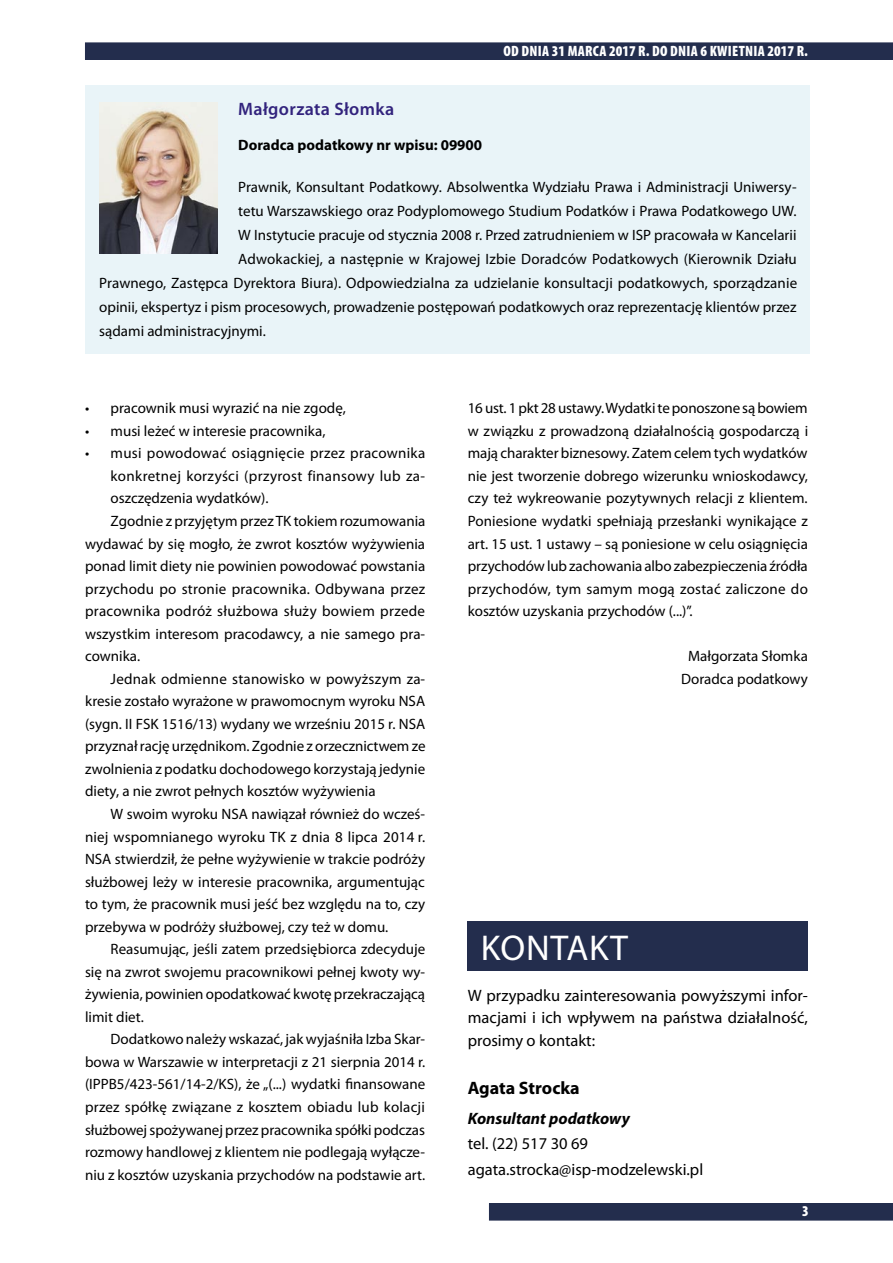
<style>
.page{position:relative;width:893px;height:1263px;background:#fff}
.page>*{position:absolute;margin:0;border:0;box-sizing:border-box;transform-origin:0 0}
.t1{font:36px "Myriad Pro";color:#fff}
.t2{font:600 18px "Myriad Pro";letter-spacing:.02em;color:#32237d}
.t3{font:700 18px "Myriad Pro";color:#000}
.t4{font:16.5px/22.5px "Myriad Pro";color:#000;text-align:justify}
.t5{font:italic 700 16.5px "Myriad Pro";color:#000}
.t6{font:15px/22.5px "Myriad Pro";color:#000;text-align:justify}
.t7{font:15px "Myriad Pro";letter-spacing:.02em;color:#000}
.t8{font:900 condensed 15px "Myriad Pro";letter-spacing:.02em;color:#fff}
.t9{font:700 15px "Myriad Pro";color:#000}
</style>
<div class="page">
<div style="left:85px;top:43px;width:808px;height:16px;background:#232d4d"></div>
<div style="left:85px;top:43px;width:808px;height:17px;border:1px solid #232d4d"></div>
<div style="left:489px;top:1204px;width:404px;height:16px;background:#232d4d"></div>
<div style="left:489px;top:1203px;width:404px;height:17px;border:1px solid #232d4d"></div>
<div style="left:85px;top:85px;width:724px;height:269px;background:#e9f4f8"></div>
<img style="left:100px;top:103px;width:117px;height:151px">
<div style="left:468px;top:921px;width:340px;height:50px;background:#232d4d"></div>
<p class="t8" style="left:503px;top:41px;width:306px">OD DNIA 31 MARCA 2017 R. DO DNIA 6 KWIETNIA 2017 R.</p>
<p class="t2" style="left:238px;top:97px;width:158px">Małgorzata Słomka</p>
<p class="t9" style="left:238px;top:135px;width:246px">Doradca podatkowy nr wpisu: 09900</p>
<p class="t6" style="left:238px;top:175px;width:560px">Prawnik, Konsultant Podatkowy. Absolwentka Wydziału Prawa i Administracji Uniwersy-</p>
<p class="t6" style="left:238px;top:199px;width:560px">tetu Warszawskiego oraz Podyplomowego Studium Podatków i Prawa Podatkowego UW.</p>
<p class="t6" style="left:238px;top:223px;width:560px">W Instytucie pracuje od stycznia 2008 r. Przed zatrudnieniem w ISP pracowała w Kancelarii</p>
<p class="t6" style="left:238px;top:247px;width:560px">Adwokackiej, a następnie w Krajowej Izbie Doradców Podatkowych (Kierownik Działu</p>
<p class="t6" style="left:99px;top:271px;width:699px">Prawnego, Zastępca Dyrektora Biura). Odpowiedzialna za udzielanie konsultacji podatkowych, sporządzanie</p>
<p class="t6" style="left:99px;top:295px;width:699px">opinii, ekspertyz i pism procesowych, prowadzenie postępowań podatkowych oraz reprezentację klientów przez</p>
<p class="t6" style="left:99px;top:319px;width:168px">sądami administracyjnymi.</p>
<p class="t6" style="left:85px;top:397px;width:262px">• pracownik musi wyrazić na nie zgodę,</p>
<p class="t6" style="left:85px;top:419px;width:242px">• musi leżeć w interesie pracownika,</p>
<p class="t7" style="left:85px;top:444px;width:342px">• musi powodować osiągnięcie przez pracownika</p>
<p class="t7" style="left:111px;top:467px;width:316px">konkretnej korzyści (przyrost finansowy lub za-</p>
<p class="t6" style="left:111px;top:487px;width:159px">oszczędzenia wydatków).</p>
<p class="t6" style="left:111px;top:509px;width:316px">Zgodnie z przyjętym przez TK tokiem rozumowania</p>
<p class="t6" style="left:85px;top:532px;width:342px">wydawać by się mogło, że zwrot kosztów wyżywienia</p>
<p class="t6" style="left:85px;top:555px;width:342px">ponad limit diety nie powinien powodować powstania</p>
<p class="t6" style="left:85px;top:577px;width:342px">przychodu po stronie pracownika. Odbywana przez</p>
<p class="t7" style="left:85px;top:602px;width:342px">pracownika podróż służbowa służy bowiem przede</p>
<p class="t6" style="left:85px;top:622px;width:342px">wszystkim interesom pracodawcy, a nie samego pra-</p>
<p class="t6" style="left:85px;top:645px;width:57px">cownika.</p>
<p class="t6" style="left:111px;top:667px;width:316px">Jednak odmienne stanowisko w powyższym za-</p>
<p class="t6" style="left:85px;top:690px;width:342px">kresie zostało wyrażone w prawomocnym wyroku NSA</p>
<p class="t6" style="left:85px;top:712px;width:342px">(sygn. II FSK 1516/13) wydany we wrześniu 2015 r. NSA</p>
<p class="t6" style="left:85px;top:735px;width:342px">przyznał rację urzędnikom. Zgodnie z orzecznictwem ze</p>
<p class="t6" style="left:85px;top:757px;width:342px">zwolnienia z podatku dochodowego korzystają jedynie</p>
<p class="t6" style="left:85px;top:780px;width:292px">diety, a nie zwrot pełnych kosztów wyżywienia</p>
<p class="t6" style="left:111px;top:802px;width:316px">W swoim wyroku NSA nawiązał również do wcześ-</p>
<p class="t6" style="left:85px;top:825px;width:342px">niej wspomnianego wyroku TK z dnia 8 lipca 2014 r.</p>
<p class="t6" style="left:85px;top:847px;width:342px">NSA stwierdził, że pełne wyżywienie w trakcie podróży</p>
<p class="t6" style="left:85px;top:870px;width:341px">służbowej leży w interesie pracownika, argumentując</p>
<p class="t6" style="left:85px;top:893px;width:342px">to tym, że pracownik musi jeść bez względu na to, czy</p>
<p class="t6" style="left:85px;top:915px;width:305px">przebywa w podróży służbowej, czy też w domu.</p>
<p class="t6" style="left:111px;top:938px;width:316px">Reasumując, jeśli zatem przedsiębiorca zdecyduje</p>
<p class="t6" style="left:85px;top:960px;width:342px">się na zwrot swojemu pracownikowi pełnej kwoty wy-</p>
<p class="t6" style="left:85px;top:983px;width:342px">żywienia, powinien opodatkować kwotę przekraczającą</p>
<p class="t6" style="left:85px;top:1005px;width:60px">limit diet.</p>
<p class="t6" style="left:111px;top:1028px;width:316px">Dodatkowo należy wskazać, jak wyjaśniła Izba Skar-</p>
<p class="t6" style="left:85px;top:1050px;width:342px">bowa w Warszawie w interpretacji z 21 sierpnia 2014 r.</p>
<p class="t6" style="left:85px;top:1073px;width:342px">(IPPB5/423-561/14-2/KS), że „(...) wydatki finansowane</p>
<p class="t6" style="left:85px;top:1095px;width:341px">przez spółkę związane z kosztem obiadu lub kolacji</p>
<p class="t6" style="left:85px;top:1118px;width:341px">służbowej spożywanej przez pracownika spółki podczas</p>
<p class="t6" style="left:85px;top:1140px;width:342px">rozmowy handlowej z klientem nie podlegają wyłącze-</p>
<p class="t6" style="left:85px;top:1163px;width:342px">niu z kosztów uzyskania przychodów na podstawie art.</p>
<p class="t6" style="left:468px;top:397px;width:342px">16 ust. 1 pkt 28 ustawy. Wydatki te ponoszone są bowiem w związku z prowadzoną działalnością gospodarczą i mają charakter biznesowy. Zatem celem tych wydatków nie jest tworzenie dobrego wizerunku wnioskodawcy, czy też wykreowanie pozytywnych relacji z klientem.<br>Poniesione wydatki spełniają przesłanki wynikające z art. 15 ust. 1 ustawy – są poniesione w celu osiągnięcia przychodów lub zachowania albo zabezpieczenia źródła przychodów, tym samym mogą zostać zaliczone do kosztów uzyskania przychodów (...)”.</p>
<p class="t6" style="left:681px;top:645px;width:128px;text-align:center">Małgorzata Słomka<br>Doradca podatkowy</p>
<h1 class="t1" style="left:481px;top:925px;width:42px">Kontakt</h1>
<p class="t4" style="left:468px;top:984px;width:342px">W przypadku zainteresowania powyższymi infor&shy;macjami i ich wpływem na państwa działalność, prosimy o kontakt:</p>
<p class="t3" style="left:468px;top:1076px;width:114px">Agata Strocka</p>
<p class="t5" style="left:468px;top:1107px;width:164px">Konsultant podatkowy</p>
<p class="t4" style="left:468px;top:1130px;width:237px;line-height:25.5px">tel. (22) 517 30 69 agata.strocka@isp-modzelewski.pl</p>
</div>
